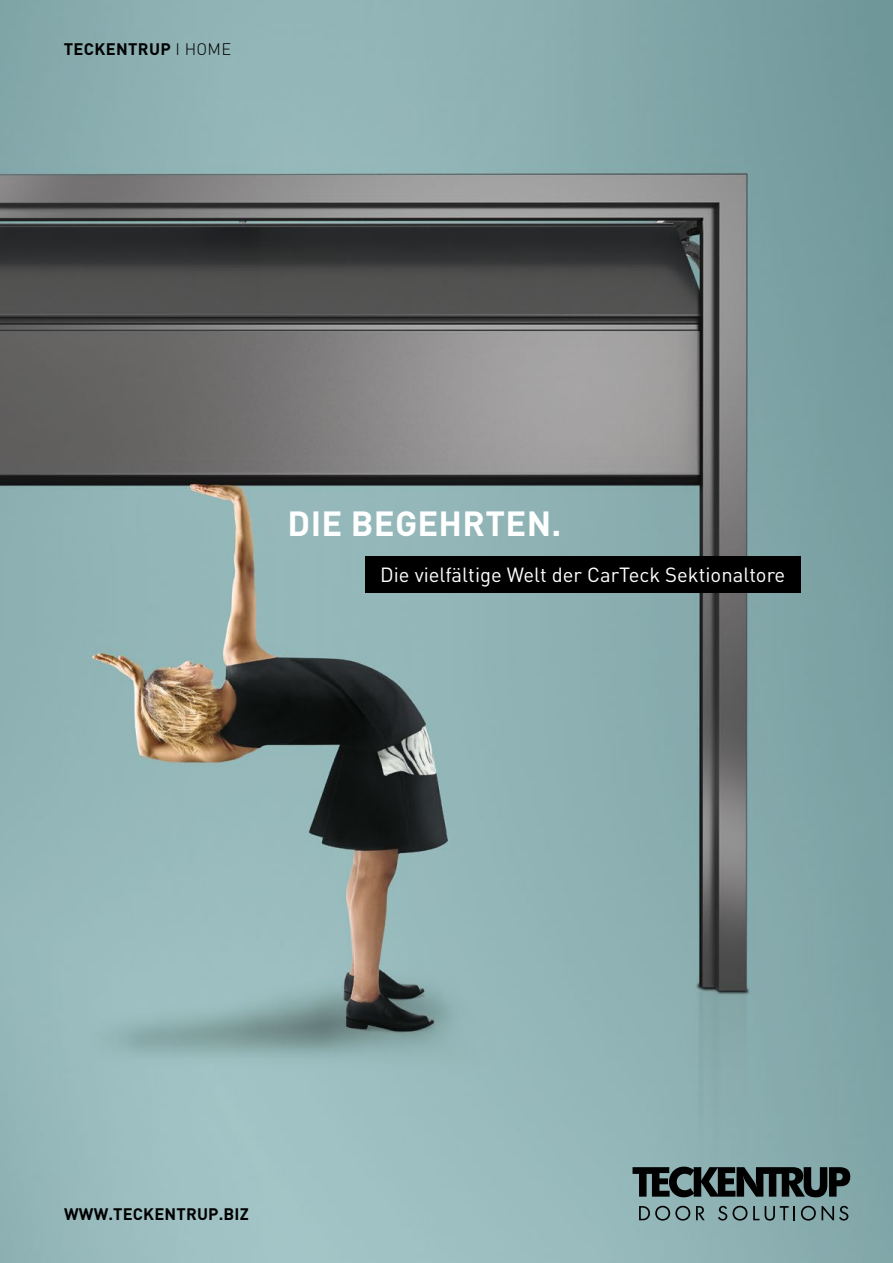
<style>
.page{position:relative;width:893px;height:1263px;background:#fff}
.page>*{position:absolute;margin:0;border:0;box-sizing:border-box;transform-origin:0 0}
.t1{font:700 34.5px "DIN Pro";letter-spacing:.01em;color:#fff}
.t2{font:20.25px "DIN Pro";color:#fff}
.t3{font:700 16.5px "DIN Pro";letter-spacing:.01em;color:#000}
.s1{font-weight:300}
</style>
<div class="page">
<img style="left:0;top:0;width:893px;height:1263px">
<div style="left:365px;top:556px;width:436px;height:36px;background:#000"></div>
<svg style="left:632px;top:1165px;width:218px;height:34px;background:#3c4b4c"></svg>
<svg style="left:639px;top:1205px;width:66px;height:15px"></svg>
<svg style="left:718px;top:1205px;width:41px;height:16px"></svg>
<svg style="left:765px;top:1206px;width:30px;height:14px"></svg>
<svg style="left:801px;top:1205px;width:48px;height:16px"></svg>
<p class="t3" style="left:64px;top:38px;width:169px">TECKENTRUP <span class="s1">I HOME</span></p>
<h1 class="t1" style="left:288px;top:500px;width:275px">DIE BEGEHRTEN.</h1>
<p class="t2" style="left:380px;top:561px;width:406px">Die vielfältige Welt der CarTeck Sektionaltore</p>
<p class="t3" style="left:64px;top:1202px;width:186px">WWW.TECKENTRUP.BIZ</p>
</div>
